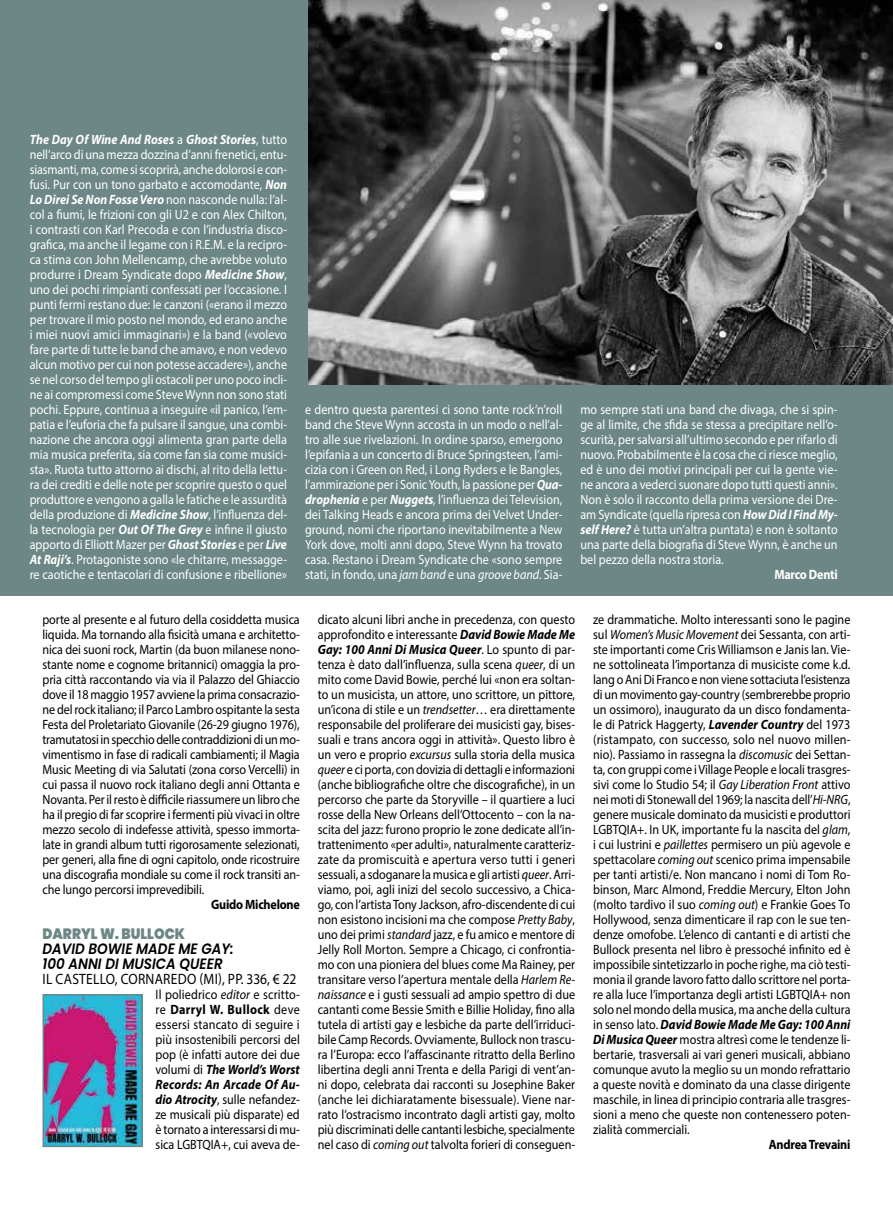
<style>
.page{position:relative;width:893px;height:1212px;background:#fff}
.page>*{position:absolute;margin:0;border:0;box-sizing:border-box;transform-origin:0 0}
.t1{font:italic 600 15px/15px "Poppins";color:#000;scale:.9 1}
.t2{font:15px "Myriad Pro";letter-spacing:.02em;color:#000;scale:.9 1}
.t3{font:900 15px "Poppins";color:#6c8785;scale:.9 1}
.t4{font:13.5px/15px "Myriad Pro";letter-spacing:-.005em;color:#000;text-align:justify;scale:.9 1}
.t5{font:13.5px/15px "Myriad Pro";color:#fff;text-align:justify;scale:.9 1}
.t6{font:700 13.5px "Myriad Pro";letter-spacing:-.02em;color:#000;scale:.9 1}
.t7{font:700 13.5px "Myriad Pro";letter-spacing:-.02em;color:#fff;scale:.9 1}
.s1{font-weight:700;font-style:italic}
.s2{font-style:italic}
.s3{font-weight:700}
</style>
<div class="page">
<div style="left:0;top:0;width:893px;height:595px;background:#6c8785"></div>
<img style="left:46px;top:997px;width:94px;height:147px">
<div style="left:43px;top:994px;width:100px;height:153px;border:2px solid #6c8785"></div>
<img style="left:309px;top:0;width:584px;height:385px">
<p class="t5" style="left:30px;top:132px;width:287px"><span class="s1">The Day Of Wine And Roses</span> a <span class="s1">Ghost Stories</span>, tutto nell’arco di una mezza dozzina d’anni frenetici, entu&shy;siasmanti, ma, come si scoprirà, anche dolorosi e con&shy;fusi. Pur con un tono garbato e accomodante, <span class="s1">Non Lo Direi Se Non Fosse Vero</span> non nasconde nulla: l’al&shy;col a fiumi, le frizioni con gli U2 e con Alex Chilton, i contrasti con Karl Precoda e con l’industria disco&shy;grafica, ma anche il legame con i R.E.M. e la recipro&shy;ca stima con John Mellencamp, che avrebbe voluto produrre i Dream Syndicate dopo <span class="s1">Medicine Show</span>, uno dei pochi rimpianti confessati per l’occasione. I punti fermi restano due: le canzoni («erano il mezzo per trovare il mio posto nel mondo, ed erano anche i miei nuovi amici immaginari») e la band («volevo fare parte di tutte le band che amavo, e non vedevo alcun motivo per cui non potesse accadere»), anche se nel corso del tempo gli ostacoli per uno poco incli&shy;ne ai compromessi come Steve Wynn non sono stati pochi. Eppure, continua a inseguire «il panico, l’em&shy;patia e l’euforia che fa pulsare il sangue, una combi&shy;nazione che ancora oggi alimenta gran parte della mia musica preferita, sia come fan sia come musici&shy;sta». Ruota tutto attorno ai dischi, al rito della lettu&shy;ra dei crediti e delle note per scoprire questo o quel produttore e vengono a galla le fatiche e le assurdità della produzione di <span class="s1">Medicine Show</span>, l’influenza del&shy;la tecnologia per <span class="s1">Out Of The Grey</span> e infine il giusto apporto di Elliott Mazer per <span class="s1">Ghost Stories</span> e per <span class="s1">Live At Raji’s</span>. Protagoniste sono «le chitarre, messagge&shy;re caotiche e tentacolari di confusione e ribellione»</p>
<p class="t5" style="left:305px;top:402px;width:287px">e dentro questa parentesi ci sono tante rock’n’roll band che Steve Wynn accosta in un modo o nell’al&shy;tro alle sue rivelazioni. In ordine sparso, emergono l’epifania a un concerto di Bruce Springsteen, l’ami&shy;cizia con i Green on Red, i Long Ryders e le Bangles, l’ammirazione per i Sonic Youth, la passione per <span class="s1">Qua&shy;drophenia</span> e per <span class="s1">Nuggets</span><span class="s2">,</span> l’influenza dei Television, dei Talking Heads e ancora prima dei Velvet Under&shy;ground, nomi che riportano inevitabilmente a New York dove, molti anni dopo, Steve Wynn ha trovato casa. Restano i Dream Syndicate che «sono sempre stati, in fondo, una <span class="s2">jam band</span> e una <span class="s2">groove band</span>. Sia-</p>
<p class="t5" style="left:580px;top:402px;width:287px">mo sempre stati una band che divaga, che si spin&shy;ge al limite, che sfida se stessa a precipitare nell’o&shy;scurità, per salvarsi all’ultimo secondo e per rifarlo di nuovo. Probabilmente è la cosa che ci riesce meglio, ed è uno dei motivi principali per cui la gente vie&shy;ne ancora a vederci suonare dopo tutti questi anni».<br>Non è solo il racconto della prima versione dei Dre&shy;am Syndicate (quella ripresa con <span class="s1">How Did I Find My&shy;self Here?</span> è tutta un’altra puntata) e non è soltanto una parte della biografia di Steve Wynn, è anche un bel pezzo della nostra storia.</p>
<p class="t7" style="left:774px;top:566px;width:72px">Marco Denti</p>
<p class="t4" style="left:43px;top:612px;width:288px">porte al presente e al futuro della cosiddetta musica liquida. Ma tornando alla fisicità umana e architetto&shy;nica dei suoni rock, Martin (da buon milanese nono&shy;stante nome e cognome britannici) omaggia la pro&shy;pria città raccontando via via il Palazzo del Ghiaccio dove il 18 maggio 1957 avviene la prima consacrazio&shy;ne del rock italiano; il Parco Lambro ospitante la sesta Festa del Proletariato Giovanile (26-29 giugno 1976), tramutatosi in specchio delle contraddizioni di un mo&shy;vimentismo in fase di radicali cambiamenti; il Magia Music Meeting di via Salutati (zona corso Vercelli) in cui passa il nuovo rock italiano degli anni Ottanta e Novanta. Per il resto è difficile riassumere un libro che ha il pregio di far scoprire i fermenti più vivaci in oltre mezzo secolo di indefesse attività, spesso immorta&shy;late in grandi album tutti rigorosamente selezionati, per generi, alla fine di ogni capitolo, onde ricostruire una discografia mondiale su come il rock transiti an&shy;che lungo percorsi imprevedibili.</p>
<p class="t6" style="left:211px;top:896px;width:100px">Guido Michelone</p>
<p class="t3" style="left:43px;top:925px;width:160px">DARRYL W. BULLOCK</p>
<p class="t1" style="left:43px;top:941px;width:214px">DAVID BOWIE MADE ME GAY:<br>100 ANNI DI MUSICA QUEER</p>
<p class="t2" style="left:43px;top:970px;width:284px">IL CASTELLO, CORNAREDO (MI), PP. 336, € 22</p>
<p class="t4" style="left:156px;top:987px;width:162px">Il poliedrico <span class="s2">editor</span> e scritto&shy;re <span class="s3">Darryl W. Bullock</span> deve essersi stancato di seguire i più insostenibili percorsi del pop (è infatti autore dei due volumi di <span class="s1">The World’s Worst Records: An Arcade Of Au&shy;dio Atrocity</span>, sulle nefandez&shy;ze musicali più disparate) ed è tornato a interessarsi di mu&shy;sica LGBTQIA+, cui aveva de-</p>
<p class="t4" style="left:318px;top:612px;width:287px">dicato alcuni libri anche in precedenza, con questo approfondito e interessante <span class="s1">David Bowie Made Me Gay: 100 Anni Di Musica Queer</span>. Lo spunto di par&shy;tenza è dato dall’influenza, sulla scena <span class="s2">queer</span>, di un mito come David Bowie, perché lui «non era soltan&shy;to un musicista, un attore, uno scrittore, un pittore, un’icona di stile e un <span class="s2">trendsetter</span>… era direttamente responsabile del proliferare dei musicisti gay, bises&shy;suali e trans ancora oggi in attività». Questo libro è un vero e proprio <span class="s2">excursus</span> sulla storia della musica <span class="s2">queer</span> e ci porta, con dovizia di dettagli e informazioni (anche bibliografiche oltre che discografiche), in un percorso che parte da Storyville – il quartiere a luci rosse della New Orleans dell’Ottocento – con la na&shy;scita del jazz: furono proprio le zone dedicate all’in&shy;trattenimento «per adulti», naturalmente caratteriz&shy;zate da promiscuità e apertura verso tutti i generi sessuali, a sdoganare la musica e gli artisti <span class="s2">queer</span>. Arri&shy;viamo, poi, agli inizi del secolo successivo, a Chica&shy;go, con l’artista Tony Jackson, afro-discendente di cui non esistono incisioni ma che compose <span class="s2">Pretty Baby</span>, uno dei primi <span class="s2">standard</span> jazz, e fu amico e mentore di Jelly Roll Morton. Sempre a Chicago, ci confrontia&shy;mo con una pioniera del blues come Ma Rainey, per transitare verso l’apertura mentale della <span class="s2">Harlem Re&shy;naissance</span> e i gusti sessuali ad ampio spettro di due cantanti come Bessie Smith e Billie Holiday, fino alla tutela di artisti gay e lesbiche da parte dell’irriduci&shy;bile Camp Records. Ovviamente, Bullock non trascu&shy;ra l’Europa: ecco l’affascinante ritratto della Berlino libertina degli anni Trenta e della Parigi di vent’an&shy;ni dopo, celebrata dai racconti su Josephine Baker (anche lei dichiaratamente bisessuale). Viene nar&shy;rato l’ostracismo incontrato dagli artisti gay, molto più discriminati delle cantanti lesbiche, specialmente nel caso di <span class="s2">coming out</span> talvolta forieri di conseguen-</p>
<p class="t4" style="left:593px;top:612px;width:288px">ze drammatiche. Molto interessanti sono le pagine sul <span class="s2">Women’s Music Movement</span> dei Sessanta, con arti&shy;ste importanti come Cris Williamson e Janis Ian. Vie&shy;ne sottolineata l’importanza di musiciste come k.d. lang o Ani Di Franco e non viene sottaciuta l’esistenza di un movimento gay-country (sembrerebbe proprio un ossimoro), inaugurato da un disco fondamenta&shy;le di Patrick Haggerty, <span class="s1">Lavender Country</span> del 1973 (ristampato, con successo, solo nel nuovo millen&shy;nio). Passiamo in rassegna la <span class="s2">discomusic</span> dei Settan&shy;ta, con gruppi come i Village People e locali trasgres&shy;sivi come lo Studio 54; il <span class="s2">Gay Liberation Front</span> attivo nei moti di Stonewall del 1969; la nascita dell’<span class="s2">Hi-NRG</span>, genere musicale dominato da musicisti e produttori LGBTQIA+. In UK, importante fu la nascita del <span class="s2">glam</span>, i cui lustrini e <span class="s2">paillettes</span> permisero un più agevole e spettacolare <span class="s2">coming out</span> scenico prima impensabile per tanti artisti/e. Non mancano i nomi di Tom Ro&shy;binson, Marc Almond, Freddie Mercury, Elton John (molto tardivo il suo <span class="s2">coming out</span>) e Frankie Goes To Hollywood, senza dimenticare il rap con le sue ten&shy;denze omofobe. L’elenco di cantanti e di artisti che Bullock presenta nel libro è pressoché infinito ed è impossibile sintetizzarlo in poche righe, ma ciò testi&shy;monia il grande lavoro fatto dallo scrittore nel porta&shy;re alla luce l’importanza degli artisti LGBTQIA+ non solo nel mondo della musica, ma anche della cultura in senso lato. <span class="s1">David Bowie Made Me Gay: 100 Anni Di Musica Queer</span> mostra altresì come le tendenze li&shy;bertarie, trasversali ai vari generi musicali, abbiano comunque avuto la meglio su un mondo refrattario a queste novità e dominato da una classe dirigente maschile, in linea di principio contraria alle trasgres&shy;sioni a meno che queste non contenessero poten&shy;zialità commerciali.</p>
<p class="t6" style="left:769px;top:1136px;width:92px">Andrea Trevaini</p>
</div>
